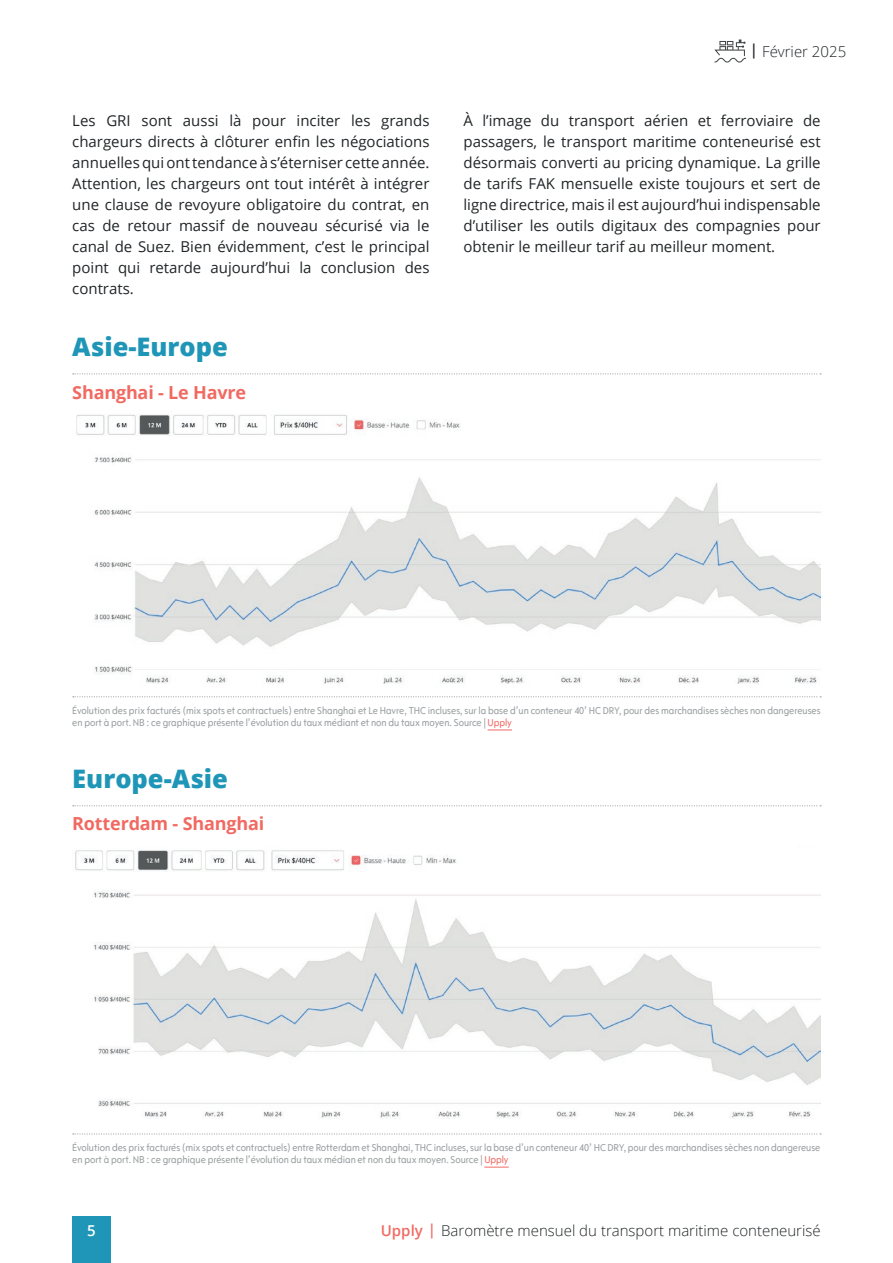
<style>
.page{position:relative;width:893px;height:1263px;background:#fff}
.page>*{position:absolute;margin:0;border:0;box-sizing:border-box;transform-origin:0 0}
.t1{font:800 25.5px "Open Sans";color:#1f96b7}
.t2{font:700 18px "Open Sans";letter-spacing:-.01em;color:#f16a62}
.t3{font:15px/21px "Open Sans";color:#212527;text-align:justify}
.t4{font:300 15px "Open Sans";color:#212527}
.t5{font:600 15px "Open Sans";color:#fff}
.t6{font:10.5px/12.6px "Opel Sans Condensed";letter-spacing:-.005em;color:#9ba0a2}
.s1{font-weight:600}
.s2{color:#f16a62}
.s3{font-weight:600;color:#f16a62}
</style>
<div class="page">
<img style="left:75px;top:850px;width:746px;height:268px">
<img style="left:76px;top:414px;width:745px;height:270px">
<svg style="left:488px;top:729px;width:24px;height:1px"></svg>
<svg style="left:73px;top:373px;width:748px;height:1px"></svg>
<svg style="left:73px;top:696px;width:748px;height:1px"></svg>
<div style="left:729px;top:411px;width:92px;height:38px;background:#fff"></div>
<svg style="left:484px;top:1167px;width:25px;height:1px"></svg>
<svg style="left:73px;top:805px;width:748px;height:1px"></svg>
<svg style="left:73px;top:1133px;width:748px;height:1px"></svg>
<div style="left:706px;top:847px;width:115px;height:38px;background:#fff"></div>
<div style="left:72px;top:1216px;width:39px;height:47px;background:#1f96b7"></div>
<svg style="left:714px;top:40px;width:32px;height:23px"></svg>
<p class="t4" style="left:750px;top:41px;width:98px"><span class="s1">|</span> Février 2025</p>
<p class="t3" style="left:72px;top:110px;width:359px">Les GRI sont aussi là pour inciter les grands chargeurs directs à clôturer enfin les négociations annuelles qui ont tendance à s’éterniser cette année.<br>Attention, les chargeurs ont tout intérêt à intégrer une clause de revoyure obligatoire du contrat, en cas de retour massif de nouveau sécurisé via le canal de Suez. Bien évidemment, c’est le principal point qui retarde aujourd’hui la conclusion des contrats.</p>
<p class="t3" style="left:463px;top:110px;width:359px">À l’image du transport aérien et ferroviaire de passagers, le transport maritime conteneurisé est désormais converti au pricing dynamique. La grille de tarifs FAK mensuelle existe toujours et sert de ligne directrice, mais il est aujourd’hui indispensable d’utiliser les outils digitaux des compagnies pour obtenir le meilleur tarif au meilleur moment.</p>
<h1 class="t1" style="left:72px;top:328px;width:157px">Asie-Europe</h1>
<p class="t2" style="left:72px;top:380px;width:175px">Shanghai - Le Havre</p>
<p class="t6" style="left:72px;top:704px;width:750px">Évolution des prix facturés (mix spots et contractuels) entre Shanghai et Le Havre, THC incluses, sur la base d’un conteneur 40’ HC DRY, pour des marchandises sèches non dangereuses en port à port. NB : ce graphique présente l’évolution du taux médiant et non du taux moyen. Source | <span class="s2">Upply</span></p>
<h1 class="t1" style="left:72px;top:759px;width:157px">Europe-Asie</h1>
<p class="t2" style="left:72px;top:811px;width:193px">Rotterdam - Shanghai</p>
<p class="t6" style="left:72px;top:1141px;width:750px">Évolution des prix facturés (mix spots et contractuels) entre Rotterdam et Shanghai, THC incluses, sur la base d’un conteneur 40’ HC DRY, pour des marchandises sèches non dangereuse en port à port. NB : ce graphique présente l’évolution du taux médian et non du taux moyen. Source | <span class="s2">Upply</span></p>
<p class="t5" style="left:87px;top:1220px;width:10px">5</p>
<p class="t4" style="left:381px;top:1220px;width:441px"><span class="s3">Upply |</span> Baromètre mensuel du transport maritime conteneurisé</p>
</div>
